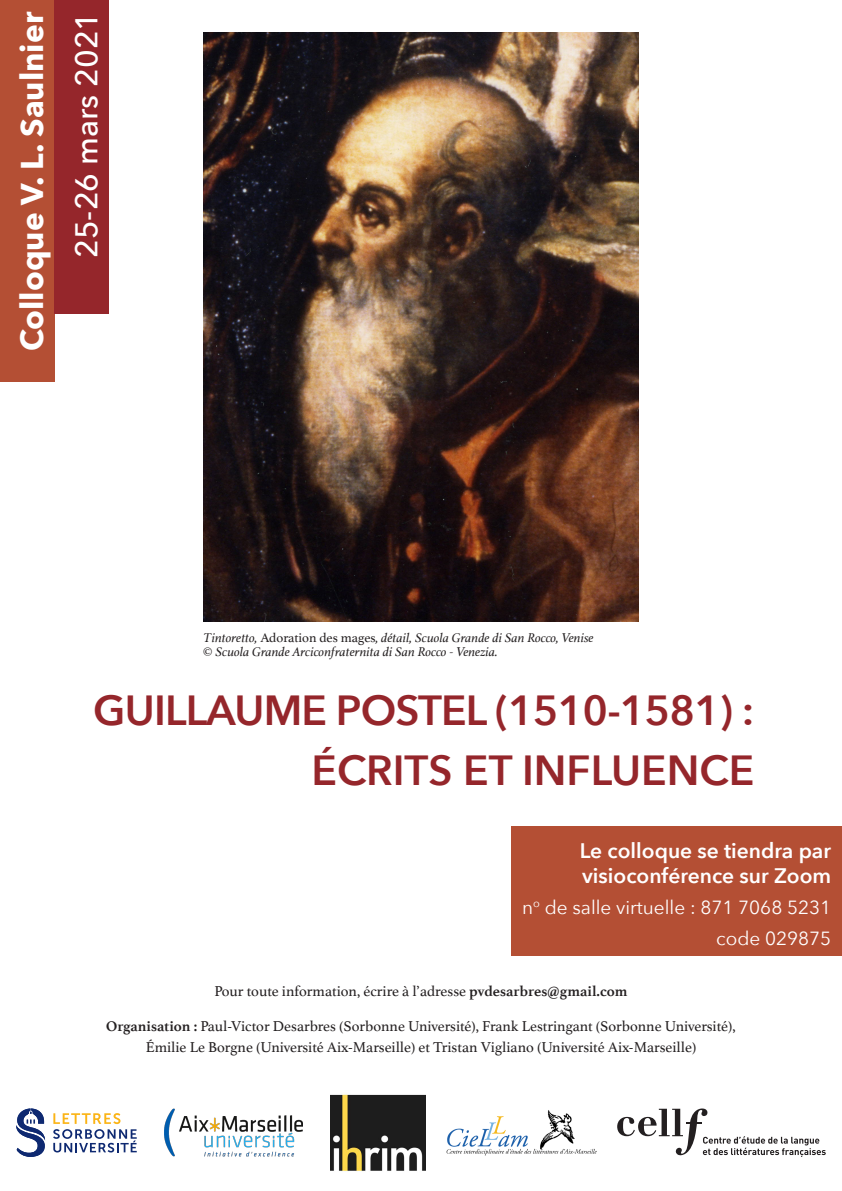
<style>
.page{position:relative;width:842px;height:1191px;background:#fff}
.page>*{position:absolute;margin:0;border:0;box-sizing:border-box;transform-origin:0 0}
.t1{font:600 42px "Avenir Next";letter-spacing:-.02em;color:#95262b}
.t2{font:600 42px "Avenir Next";color:#95262b}
.t3{font:700 31.5px "Avenir Next";color:#fff}
.t4{font:500 31.5px "Avenir Next";color:#fff}
.t5{font:600 21px/25.2px "Avenir Next";color:#fff}
.t6{font:19px "Avenir Next";color:#fff}
.PausesEtc{font:15px/21px "Athelas";color:#231f20;text-align:center}
.t7{font:italic 13.3px "Athelas";color:#231f20}
.s1{font-style:normal}
.s2{font-weight:700}
</style>
<div class="page">
<div style="left:0;top:0;width:55px;height:381px;background:#b44f34"></div>
<div style="left:55px;top:0;width:54px;height:314px;background:#95262b"></div>
<div style="left:511px;top:825px;width:331px;height:130px;background:#b44f34"></div>
<img style="left:203px;top:32px;width:436px;height:589px">
<svg style="left:617px;top:1108px;width:209px;height:49px"></svg>
<svg style="left:16px;top:1108px;width:30px;height:48px"></svg>
<svg style="left:53px;top:1113px;width:84px;height:39px"></svg>
<img style="left:165px;top:1108px;width:137px;height:49px">
<img style="left:446px;top:1110px;width:151px;height:46px">
<img style="left:330px;top:1094px;width:95px;height:78px">
<p class="t3" style="left:5px;top:351px;width:341px;rotate:-90deg">Colloque V. L. Saulnier</p>
<p class="t4" style="left:60px;top:258px;width:247px;rotate:-90deg">25-26 mars 2021</p>
<p class="t7" style="left:203px;top:627px;width:392px">Tintoretto, <span class="s1">Adoration des mages</span>, détail, Scuola Grande di San Rocco, Venise</p>
<p class="t7" style="left:203px;top:641px;width:296px">© Scuola Grande Arciconfraternita di San Rocco - Venezia.</p>
<p class="t1" style="left:93px;top:674px;width:663px">GUILLAUME POSTEL (1510-1581) :</p>
<p class="t2" style="left:311px;top:734px;width:444px">ÉCRITS ET INFLUENCE</p>
<p class="t5" style="left:580px;top:837px;width:253px">Le colloque se tiendra par visioconférence sur Zoom</p>
<p class="t6" style="left:522px;top:891px;width:310px">n<sup>o</sup> de salle virtuelle : 871 7068 5231</p>
<p class="t6" style="left:716px;top:922px;width:116px">code 029875</p>
<p class="PausesEtc" style="left:214px;top:980px;width:415px">Pour toute information, écrire à l’adresse <span class="s2">pvdesarbres@gmail.com</span></p>
<p class="PausesEtc" style="left:106px;top:1015px;width:631px"><span class="s2">Organisation :</span> Paul-Victor Desarbres (Sorbonne Université), Frank Lestringant (Sorbonne Université),<br>Émilie Le Borgne (Université Aix-Marseille) et Tristan Vigliano (Université Aix-Marseille)</p>
</div>
